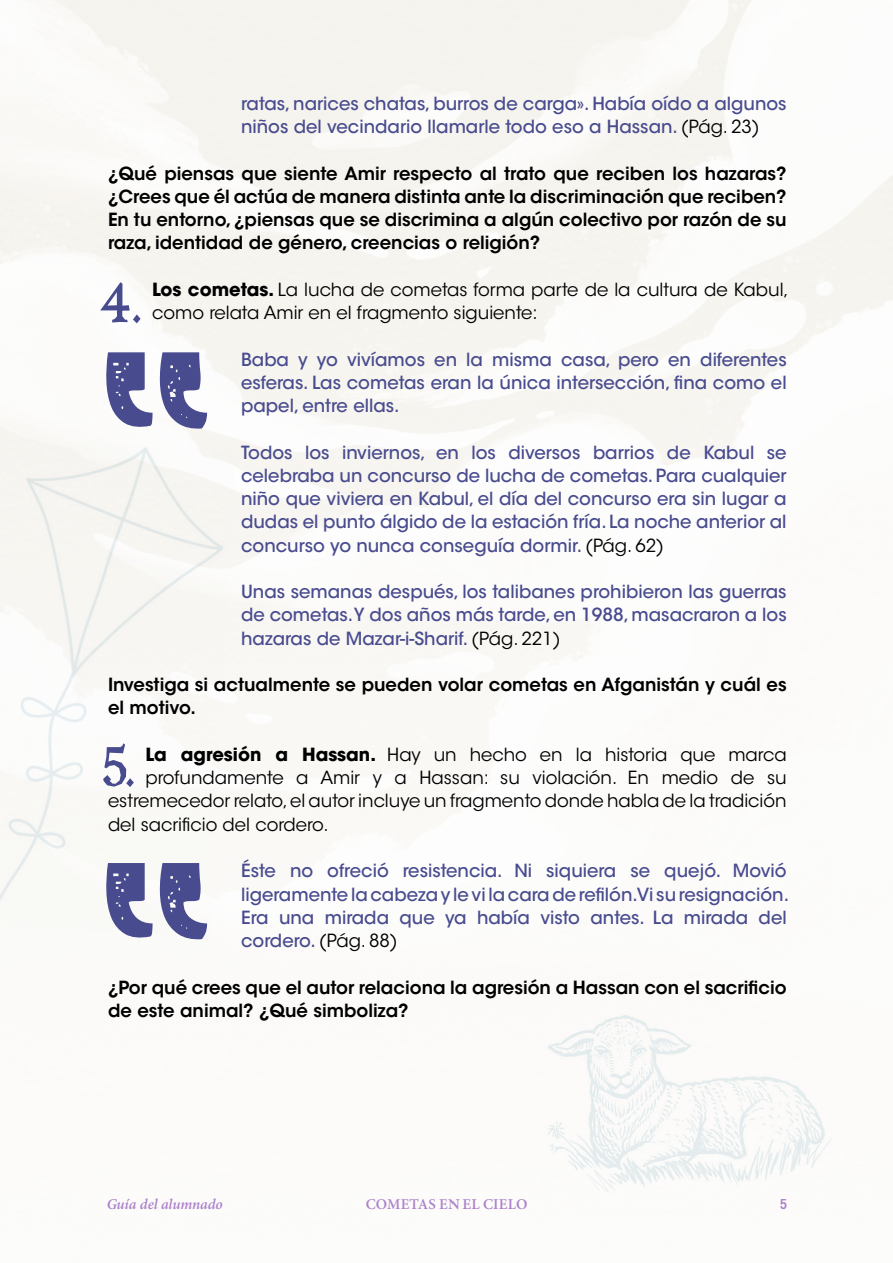
<style>
.page{position:relative;width:893px;height:1263px;background:#fff}
.page>*{position:absolute;margin:0;border:0;box-sizing:border-box;transform-origin:0 0}
.t1{font:700 60px "Berylium";color:#484b8e}
.t2{font:500 18px/23.2px "ITC Avant Garde Std";color:#484b8e;text-align:justify}
.t3{font:600 18px/23.2px "ITC Avant Garde Std";color:#000}
.t4{font:18px/23.2px "ITC Avant Garde Std";color:#000}
.t5{font:600 15px "Minion Pro";letter-spacing:.01em;color:#9963bf}
.t6{font:italic 600 15px "Minion Pro";letter-spacing:-.01em;color:#9963bf}
.t7{font:600 condensed 13.5px "ITC Avant Garde Std";color:#9963bf}
.s1{font-weight:400;color:#000}
.s2{font-weight:700}
</style>
<div class="page">
<img style="left:454px;top:967px;width:439px;height:296px">
<div style="left:0;top:437px;width:235px;height:500px;background:#f9f8f5"></div>
<svg style="left:106px;top:352px;width:101px;height:77px"></svg>
<svg style="left:106px;top:863px;width:101px;height:77px"></svg>
<p class="t2" style="left:241px;top:92px;width:547px">ratas, narices chatas, burros de carga». Había oído a algunos niños del vecindario llamarle todo eso a Hassan. <span class="s1">(Pág. 23)</span></p>
<p class="t3" style="left:108px;top:161px;width:680px;text-align:justify">¿Qué piensas que siente Amir respecto al trato que reciben los hazaras? ¿Crees que él actúa de manera distinta ante la discriminación que reciben?<br>En tu entorno, ¿piensas que se discrimina a algún colectivo por razón de su raza, identidad de género, creencias o religión?</p>
<p class="t4" style="left:152px;top:278px;width:638px"><span class="s2">Los cometas.</span> La lucha de cometas forma parte de la cultura de Kabul, como relata Amir en el fragmento siguiente:</p>
<p class="t2" style="left:241px;top:348px;width:547px">Baba y yo vivíamos en la misma casa, pero en diferentes esferas. Las cometas eran la única intersección, fina como el papel, entre ellas.</p>
<p class="t2" style="left:241px;top:441px;width:547px">Todos los inviernos, en los diversos barrios de Kabul se celebraba un concurso de lucha de cometas. Para cualquier niño que viviera en Kabul, el día del concurso era sin lugar a dudas el punto álgido de la estación fría. La noche anterior al concurso yo nunca conseguía dormir. <span class="s1">(Pág. 62)</span></p>
<p class="t2" style="left:241px;top:580px;width:547px">Unas semanas después, los talibanes prohibieron las guerras de cometas.Y dos años más tarde, en 1988, masacraron a los hazaras de Mazar-i-Sharif. <span class="s1">(Pág. 221)</span></p>
<p class="t3" style="left:108px;top:673px;width:680px">Investiga si actualmente se pueden volar cometas en Afganistán y cuál es el motivo.</p>
<p class="t4" style="left:146px;top:743px;width:643px"><span class="s2">La agresión a Hassan.</span> Hay un hecho en la historia que marca</p>
<p class="t4" style="left:146px;top:766px;width:643px">profundamente a Amir y a Hassan: su violación. En medio de su</p>
<p class="t4" style="left:108px;top:789px;width:680px">estremecedor relato, el autor incluye un fragmento donde habla de la tradición</p>
<p class="t4" style="left:108px;top:813px;width:222px">del sacrificio del cordero.</p>
<p class="t2" style="left:241px;top:859px;width:549px;text-align:left">Éste no ofreció resistencia. Ni siquiera se quejó. Movió ligeramente la cabeza y le vi la cara de refilón.Vi su resignación.<br>Era una mirada que ya había visto antes. La mirada del cordero. <span class="s1">(Pág. 88)</span></p>
<p class="t3" style="left:108px;top:975px;width:680px">¿Por qué crees que el autor relaciona la agresión a Hassan con el sacrificio de este animal? ¿Qué simboliza?</p>
<h1 class="t1" style="left:102px;top:266px;width:44px">4.</h1>
<h1 class="t1" style="left:102px;top:730px;width:37px">5.</h1>
<p class="t6" style="left:106px;top:1195px;width:118px">Guía del alumnado</p>
<p class="t5" style="left:366px;top:1195px;width:163px">COMETAS EN EL CIELO</p>
<p class="t7" style="left:779px;top:1196px;width:9px">5</p>
</div>
